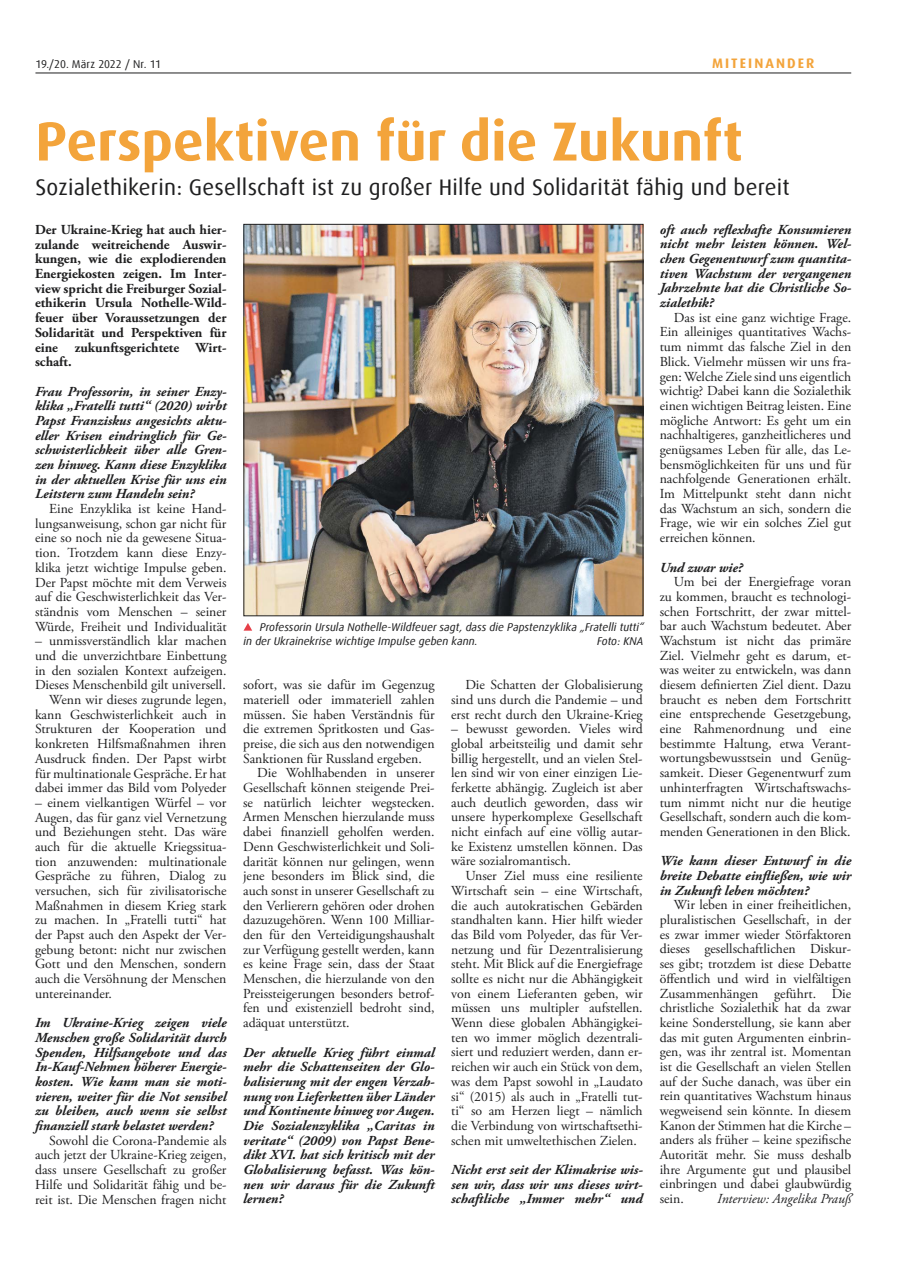
<style>
.page{position:relative;width:908px;height:1276px;background:#fff}
.page>*{position:absolute;margin:0;border:0;box-sizing:border-box;transform-origin:0 0}
.t1{font:700 55px "Dax Offc Pro";color:#f3a43b}
.t2{font:22.5px "Dax Offc Pro";letter-spacing:.01em;color:#1f1f20}
.t3{font:13.75px/14.6px "Adobe Garamond Pro";color:#1f1f20;text-align:justify}
.t4{font:italic 700 13.75px/14.6px "Adobe Garamond Pro";color:#1f1f20;text-align:justify}
.t5{font:700 13.75px/14.6px "Adobe Garamond Pro";color:#1f1f20;text-align:justify}
.t6{font:italic 13.75px "Adobe Garamond Pro";color:#1f1f20}
.t7{font:700 13.75px "Dax Offc Pro";letter-spacing:.15em;color:#f3a43b}
.t8{font:italic 11.25px/14.8px "Dax Offc Pro";color:#1f1f20}
.t9{font:11.25px "Dax Offc Pro";color:#1f1f20}
</style>
<div class="page">
<hr style="left:35px;top:73px;width:815px;height:1px;background:#1f1f20">
<img style="left:245px;top:226px;width:396px;height:388px">
<div style="left:243px;top:224px;width:400px;height:392px;border:1px solid #1f1f20"></div>
<svg style="left:244px;top:623px;width:8px;height:7px"></svg>
<p class="t9" style="left:35px;top:56px;width:127px">19./20. März 2022 / Nr. 11</p>
<p class="t7" style="left:711px;top:54px;width:104px">MITEINANDER</p>
<h1 class="t1" style="left:35px;top:106px;width:708px">Perspektiven für die Zukunft</h1>
<h2 class="t2" style="left:35px;top:173px;width:755px">Sozialethikerin: Gesellschaft ist zu großer Hilfe und Solidarität fähig und bereit</h2>
<p class="t5" style="left:35px;top:222px;width:193px">Der Ukraine-Krieg hat auch hier&shy;zulande weitreichende Auswir&shy;kungen, wie die explodierenden Energiekosten zeigen. Im Inter&shy;view spricht die Freiburger Sozial&shy;ethikerin Ursula Nothelle-Wild&shy;feuer über Voraussetzungen der Solidarität und Perspektiven für eine zukunftsgerichtete Wirt&shy;schaft.</p>
<p class="t4" style="left:35px;top:384px;width:193px">Frau Professorin, in seiner Enzy&shy;klika „Fratelli tutti“ (2020) wirbt Papst Franziskus angesichts aktu&shy;eller Krisen eindringlich für Ge&shy;schwisterlichkeit über alle Gren&shy;zen hinweg. Kann diese Enzyklika in der aktuellen Krise für uns ein Leitstern zum Handeln sein?</p>
<p class="t3" style="left:35px;top:502px;width:193px;text-indent:14px">Eine Enzyklika ist keine Hand&shy;lungsanweisung, schon gar nicht für eine so noch nie da gewesene Situa&shy;tion. Trotzdem kann diese Enzy&shy;klika jetzt wichtige Impulse geben.<br>Der Papst möchte mit dem Verweis auf die Geschwisterlichkeit das Ver&shy;ständnis vom Menschen – seiner Würde, Freiheit und Individualität</p>
<p class="t3" style="left:35px;top:634px;width:193px;text-align:right">– unmissverständlich klar machen und die unverzichtbare Einbettung in den sozialen Kontext aufzeigen.<br>Dieses Menschenbild gilt universell.<br>Wenn wir dieses zugrunde legen, kann Geschwisterlichkeit auch in Strukturen der Kooperation und konkreten Hilfsmaßnahmen ihren Ausdruck finden. Der Papst wirbt für multinationale Gespräche. Er hat dabei immer das Bild vom Polyeder</p>
<p class="t3" style="left:35px;top:795px;width:193px">– einem vielkantigen Würfel – vor Augen, das für ganz viel Vernetzung und Beziehungen steht. Das wäre auch für die aktuelle Kriegssitua&shy;tion anzuwenden: multinationale Gespräche zu führen, Dialog zu versuchen, sich für zivilisatorische Maßnahmen in diesem Krieg stark zu machen. In „Fratelli tutti“ hat der Papst auch den Aspekt der Ver&shy;gebung betont: nicht nur zwischen Gott und den Menschen, sondern auch die Versöhnung der Menschen untereinander.</p>
<p class="t4" style="left:35px;top:1016px;width:193px">Im Ukraine-Krieg zeigen viele Menschen große Solidarität durch Spenden, Hilfsangebote und das In-Kauf-Nehmen höherer Energie&shy;kosten. Wie kann man sie moti&shy;vieren, weiter für die Not sensibel zu bleiben, auch wenn sie selbst finanziell stark belastet werden?</p>
<p class="t3" style="left:35px;top:1133px;width:193px;text-indent:14px">Sowohl die Corona-Pandemie als auch jetzt der Ukraine-Krieg zeigen, dass unsere Gesellschaft zu großer Hilfe und Solidarität fähig und be&shy;reit ist. Die Menschen fragen nicht</p>
<p class="t8" style="left:243px;top:619px;width:402px;text-indent:16px">Professorin Ursula Nothelle-Wildfeuer sagt, dass die Papstenzyklika „Fratelli tutti“ in der Ukrainekrise wichtige Impulse geben kann.</p>
<p class="t8" style="left:597px;top:634px;width:48px">Foto: KNA</p>
<p class="t3" style="left:243px;top:678px;width:193px">sofort, was sie dafür im Gegenzug</p>
<p class="t3" style="left:243px;top:693px;width:193px">materiell oder immateriell zahlen</p>
<p class="t3" style="left:243px;top:707px;width:193px">müssen. Sie haben Verständnis für</p>
<p class="t3" style="left:243px;top:722px;width:193px">die extremen Spritkosten und Gas-</p>
<p class="t3" style="left:243px;top:737px;width:193px">preise, die sich aus den notwendigen</p>
<p class="t3" style="left:243px;top:751px;width:180px">Sanktionen für Russland ergeben.</p>
<p class="t3" style="left:257px;top:766px;width:179px">Die Wohlhabenden in unserer</p>
<p class="t3" style="left:243px;top:781px;width:193px">Gesellschaft können steigende Prei-</p>
<p class="t3" style="left:243px;top:795px;width:193px">se natürlich leichter wegstecken.</p>
<p class="t3" style="left:243px;top:810px;width:193px">Armen Menschen hierzulande muss</p>
<p class="t3" style="left:243px;top:825px;width:193px">dabei finanziell geholfen werden.</p>
<p class="t3" style="left:243px;top:839px;width:193px">Denn Geschwisterlichkeit und Soli-</p>
<p class="t3" style="left:243px;top:854px;width:193px">darität können nur gelingen, wenn</p>
<p class="t3" style="left:243px;top:869px;width:193px">jene besonders im Blick sind, die</p>
<p class="t3" style="left:243px;top:883px;width:193px">auch sonst in unserer Gesellschaft zu</p>
<p class="t3" style="left:243px;top:898px;width:193px">den Verlierern gehören oder drohen</p>
<p class="t3" style="left:243px;top:913px;width:193px">dazuzugehören. Wenn 100 Milliar-</p>
<p class="t3" style="left:243px;top:928px;width:193px">den für den Verteidigungshaushalt</p>
<p class="t3" style="left:243px;top:942px;width:193px">zur Verfügung gestellt werden, kann</p>
<p class="t3" style="left:243px;top:957px;width:193px">es keine Frage sein, dass der Staat</p>
<p class="t3" style="left:243px;top:972px;width:193px">Menschen, die hierzulande von den</p>
<p class="t3" style="left:243px;top:986px;width:193px">Preissteigerungen besonders betrof-</p>
<p class="t3" style="left:243px;top:1001px;width:193px">fen und existenziell bedroht sind,</p>
<p class="t3" style="left:243px;top:1016px;width:108px">adäquat unterstützt.</p>
<p class="t4" style="left:243px;top:1045px;width:193px">Der aktuelle Krieg führt einmal mehr die Schattenseiten der Glo&shy;balisierung mit der engen Verzah&shy;nung von Lieferketten über Länder und Kontinente hinweg vor Augen.<br>Die Sozialenzyklika „Caritas in veritate“ (2009) von Papst Bene&shy;dikt XVI. hat sich kritisch mit der Globalisierung befasst. Was kön&shy;nen wir daraus für die Zukunft lernen?</p>
<p class="t3" style="left:451px;top:678px;width:193px;text-indent:14px">Die Schatten der Globalisierung sind uns durch die Pandemie – und erst recht durch den Ukraine-Krieg</p>
<p class="t3" style="left:451px;top:722px;width:193px">– bewusst geworden. Vieles wird global arbeitsteilig und damit sehr billig hergestellt, und an vielen Stel&shy;len sind wir von einer einzigen Lie&shy;ferkette abhängig. Zugleich ist aber auch deutlich geworden, dass wir unsere hyperkomplexe Gesellschaft nicht einfach auf eine völlig autar&shy;ke Existenz umstellen können. Das wäre sozialromantisch.</p>
<p class="t3" style="left:451px;top:869px;width:193px;text-indent:14px">Unser Ziel muss eine resiliente Wirtschaft sein – eine Wirtschaft, die auch autokratischen Gebärden standhalten kann. Hier hilft wieder das Bild vom Polyeder, das für Ver&shy;netzung und für Dezentralisierung steht. Mit Blick auf die Energiefrage sollte es nicht nur die Abhängigkeit von einem Lieferanten geben, wir müssen uns multipler aufstellen.<br>Wenn diese globalen Abhängigkei&shy;ten wo immer möglich dezentrali&shy;siert und reduziert werden, dann er&shy;reichen wir auch ein Stück von dem, was dem Papst sowohl in „Laudato si“ (2015) als auch in „Fratelli tut&shy;ti“ so am Herzen liegt – nämlich die Verbindung von wirtschaftsethi&shy;schen mit umweltethischen Zielen.</p>
<p class="t4" style="left:451px;top:1162px;width:193px">Nicht erst seit der Klimakrise wis&shy;sen wir, dass wir uns dieses wirt&shy;schaftliche „Immer mehr“ und</p>
<p class="t4" style="left:659px;top:222px;width:193px">oft auch reflexhafte Konsumieren nicht mehr leisten können. Wel&shy;chen Gegenentwurf zum quantita&shy;tiven Wachstum der vergangenen Jahrzehnte hat die Christliche So&shy;zialethik?</p>
<p class="t3" style="left:659px;top:311px;width:193px;text-indent:14px">Das ist eine ganz wichtige Frage.<br>Ein alleiniges quantitatives Wachs&shy;tum nimmt das falsche Ziel in den Blick. Vielmehr müssen wir uns fra&shy;gen: Welche Ziele sind uns eigentlich wichtig? Dabei kann die Sozialethik einen wichtigen Beitrag leisten. Eine mögliche Antwort: Es geht um ein nachhaltigeres, ganzheitlicheres und genügsames Leben für alle, das Le&shy;bensmöglichkeiten für uns und für nachfolgende Generationen erhält.<br>Im Mittelpunkt steht dann nicht das Wachstum an sich, sondern die Frage, wie wir ein solches Ziel gut erreichen können.</p>
<p class="t4" style="left:659px;top:560px;width:85px">Und zwar wie?</p>
<p class="t3" style="left:659px;top:575px;width:193px;text-indent:14px">Um bei der Energiefrage voran zu kommen, braucht es technologi&shy;schen Fortschritt, der zwar mittel&shy;bar auch Wachstum bedeutet. Aber Wachstum ist nicht das primäre Ziel. Vielmehr geht es darum, et&shy;was weiter zu entwickeln, was dann diesem definierten Ziel dient. Dazu braucht es neben dem Fortschritt eine entsprechende Gesetzgebung, eine Rahmenordnung und eine bestimmte Haltung, etwa Verant&shy;wortungsbewusstsein und Genüg&shy;samkeit. Dieser Gegenentwurf zum unhinterfragten Wirtschaftswachs&shy;tum nimmt nicht nur die heutige Gesellschaft, sondern auch die kom&shy;menden Generationen in den Blick.</p>
<p class="t4" style="left:659px;top:854px;width:193px">Wie kann dieser Entwurf in die breite Debatte einfließen, wie wir in Zukunft leben möchten?</p>
<p class="t3" style="left:659px;top:898px;width:193px;text-indent:14px">Wir leben in einer freiheitlichen, pluralistischen Gesellschaft, in der es zwar immer wieder Störfaktoren dieses gesellschaftlichen Diskur&shy;ses gibt; trotzdem ist diese Debatte öffentlich und wird in vielfältigen Zusammenhängen geführt. Die christliche Sozialethik hat da zwar keine Sonderstellung, sie kann aber das mit guten Argumenten einbrin&shy;gen, was ihr zentral ist. Momentan ist die Gesellschaft an vielen Stellen auf der Suche danach, was über ein rein quantitatives Wachstum hinaus wegweisend sein könnte. In diesem Kanon der Stimmen hat die Kirche – anders als früher – keine spezifische Autorität mehr. Sie muss deshalb ihre Argumente gut und plausibel einbringen und dabei glaubwürdig sein.</p>
<p class="t6" style="left:717px;top:1190px;width:135px">Interview: Angelika Prauß</p>
</div>
